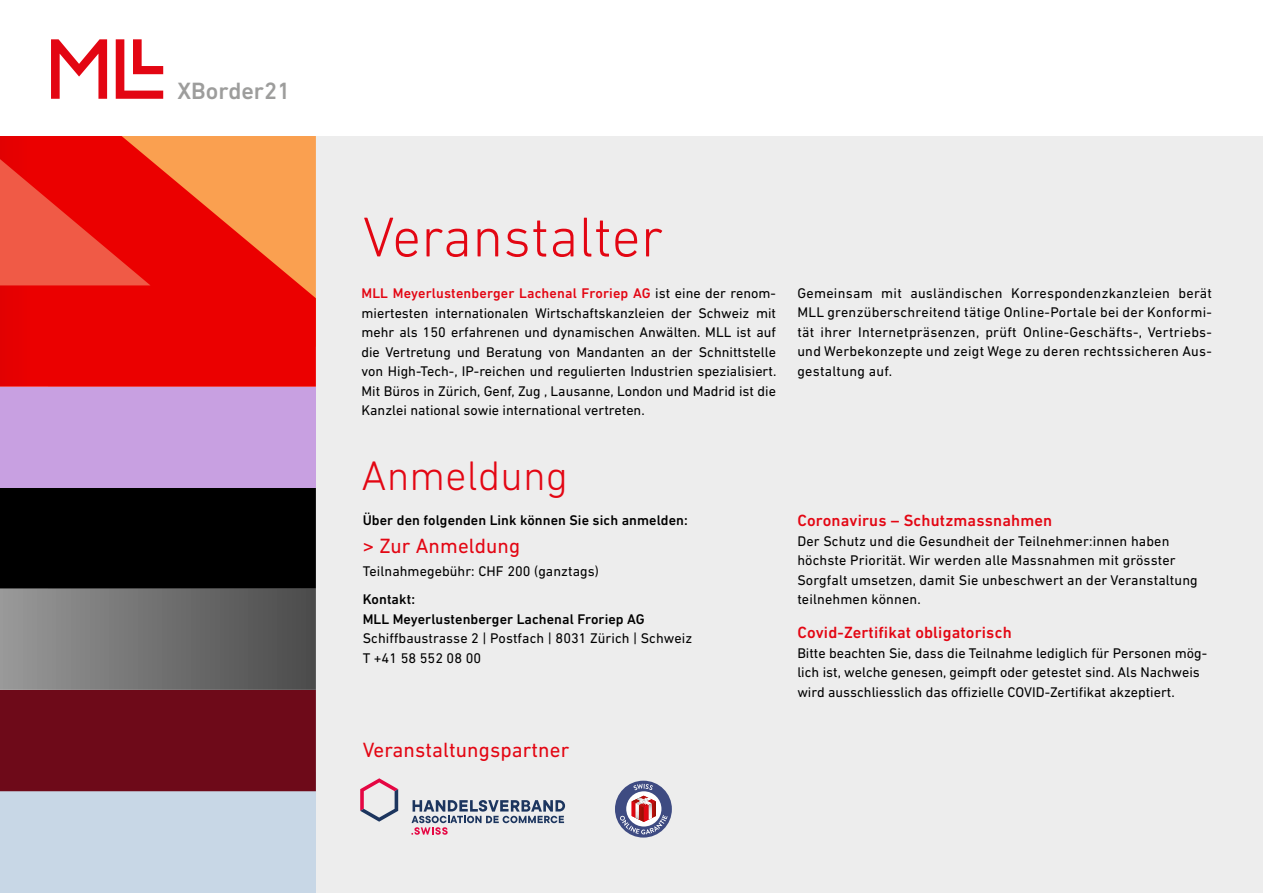
<style>
.page{position:relative;width:1263px;height:893px;background:#fff}
.page>*{position:absolute;margin:0;border:0;box-sizing:border-box;transform-origin:0 0}
.t1{font:300 57px "DIN Next LT Pro";letter-spacing:.005em;color:#e30613}
.t2{font:300 42px "DIN Next LT Pro";letter-spacing:.005em;color:#e30613}
.t3{font:500 24px "DIN Next LT Pro";color:#9d9d9c}
.t4{font:21px "DIN Next LT Pro";letter-spacing:.005em;color:#e30613}
.t5{font:500 16.5px "DIN Next LT Pro";letter-spacing:.01em;color:#e30613}
.t6{font:14.25px/19.5px "DIN Next LT Pro";letter-spacing:.005em;color:#000}
.t7{font:500 14.25px/19.5px "DIN Next LT Pro";letter-spacing:.005em;color:#000}
.s1{font-weight:500;color:#e30613}
</style>
<div class="page">
<svg style="left:116px;top:39px;width:47px;height:60px"></svg>
<svg style="left:51px;top:39px;width:56px;height:60px"></svg>
<div style="left:49px;top:136px;width:1214px;height:757px;background:#ededed"></div>
<div style="left:0;top:488px;width:316px;height:101px;background:#000"></div>
<div style="left:0;top:387px;width:316px;height:101px;background:#c8a0e1"></div>
<svg style="left:0;top:589px;width:316px;height:304px"></svg>
<svg style="left:0;top:136px;width:316px;height:251px"></svg>
<svg style="left:360px;top:778px;width:38px;height:44px"></svg>
<svg style="left:411px;top:800px;width:154px;height:35px"></svg>
<svg style="left:615px;top:781px;width:57px;height:57px"></svg>
<h3 class="t3" style="left:178px;top:77px;width:114px">XBorder21</h3>
<h1 class="t1" style="left:363px;top:204px;width:302px">Veranstalter</h1>
<p class="t6" style="left:361px;top:284px;width:416px;text-align:justify"><span class="s1">MLL Meyerlustenberger Lachenal Froriep AG</span> ist eine der renom&shy;miertesten internationalen Wirtschaftskanzleien der Schweiz mit mehr als 150 erfahrenen und dynamischen Anwälten. MLL ist auf die Vertretung und Beratung von Mandanten an der Schnittstelle von High-Tech-, IP-reichen und regulierten Industrien spezialisiert.<br>Mit Büros in Zürich, Genf, Zug , Lausanne, London und Madrid ist die Kanzlei national sowie international vertreten.</p>
<p class="t6" style="left:797px;top:283px;width:416px;text-align:justify">Gemeinsam mit ausländischen Korrespondenzkanzleien berät MLL grenzüberschreitend tätige Online-Portale bei der Konformi&shy;tät ihrer Internetpräsenzen, prüft Online-Geschäfts-, Vertriebs&shy;und Werbekonzepte und zeigt Wege zu deren rechtssicheren Aus&shy;gestaltung auf.</p>
<h2 class="t2" style="left:361px;top:451px;width:208px">Anmeldung</h2>
<p class="t7" style="left:363px;top:510px;width:327px">Über den folgenden Link können Sie sich anmelden:</p>
<h3 class="t4" style="left:363px;top:533px;width:159px">&gt; Zur Anmeldung</h3>
<p class="t6" style="left:363px;top:562px;width:238px">Teilnahmegebühr: CHF 200 (ganztags)</p>
<p class="t7" style="left:363px;top:590px;width:283px">Kontakt:<br>MLL Meyerlustenberger Lachenal Froriep AG</p>
<p class="t6" style="left:363px;top:629px;width:331px">Schiffbaustrasse 2 | Postfach | 8031 Zürich | Schweiz<br>T +41 58 552 08 00</p>
<h3 class="t4" style="left:363px;top:738px;width:208px">Veranstaltungspartner</h3>
<p class="t5" style="left:797px;top:511px;width:256px">Coronavirus – Schutzmassnahmen</p>
<p class="t6" style="left:797px;top:531px;width:402px">Der Schutz und die Gesundheit der Teilnehmer:innen haben höchste Priorität. Wir werden alle Massnahmen mit grösster Sorgfalt umsetzen, damit Sie unbeschwert an der Veranstaltung teilnehmen können.</p>
<p class="t5" style="left:797px;top:623px;width:216px">Covid-Zertifikat obligatorisch</p>
<p class="t6" style="left:797px;top:643px;width:411px">Bitte beachten Sie, dass die Teilnahme lediglich für Personen mög&shy;lich ist, welche genesen, geimpft oder getestet sind. Als Nachweis wird ausschliesslich das offizielle COVID-Zertifikat akzeptiert.</p>
</div>
